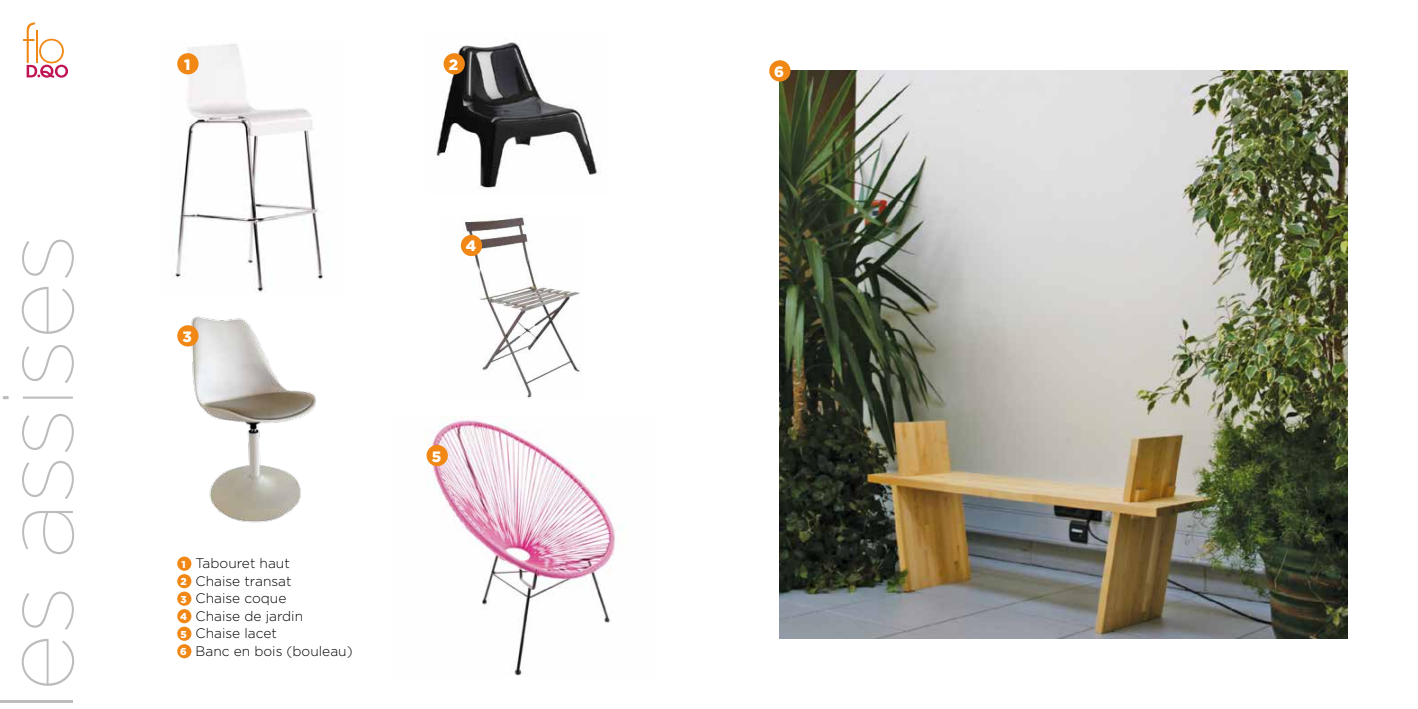
<style>
.page{position:relative;width:1418px;height:709px;background:#fff}
.page>*{position:absolute;margin:0;border:0;box-sizing:border-box;transform-origin:0 0}
.t1{font:100 100px "Gotham";letter-spacing:-.01em;color:#bcbcbc}
.t2{font:900 15px "Gotham";color:#fff}
.t3{font:300 13.75px/17.5px "Gotham";color:#000}
.s1{font-weight:900;font-size:10px;color:#fff}
</style>
<div class="page">
<svg style="left:23px;top:22px;width:45px;height:56px"></svg>
<img style="left:177px;top:316px;width:139px;height:207px">
<img style="left:460px;top:217px;width:120px;height:181px">
<img style="left:426px;top:417px;width:190px;height:259px">
<img style="left:434px;top:42px;width:167px;height:148px">
<img style="left:175px;top:44px;width:149px;height:249px">
<img style="left:780px;top:71px;width:566px;height:567px">
<div style="left:177px;top:556px;width:14px;height:15px;background:#f18815;border-radius:50%"></div>
<div style="left:177px;top:574px;width:14px;height:14px;background:#f18815;border-radius:50%"></div>
<div style="left:177px;top:591px;width:14px;height:15px;background:#f18815;border-radius:50%"></div>
<div style="left:177px;top:609px;width:14px;height:14px;background:#f18815;border-radius:50%"></div>
<div style="left:177px;top:626px;width:14px;height:15px;background:#f18815;border-radius:50%"></div>
<div style="left:177px;top:644px;width:14px;height:14px;background:#f18815;border-radius:50%"></div>
<div style="left:177px;top:53px;width:21px;height:21px;background:#f18815;border-radius:50%"></div>
<div style="left:443px;top:53px;width:22px;height:21px;background:#f18815;border-radius:50%"></div>
<div style="left:177px;top:325px;width:21px;height:21px;background:#f18815;border-radius:50%"></div>
<div style="left:461px;top:235px;width:21px;height:21px;background:#f18815;border-radius:50%"></div>
<div style="left:426px;top:445px;width:22px;height:21px;background:#f18815;border-radius:50%"></div>
<div style="left:769px;top:60px;width:21px;height:21px;background:#f18815;border-radius:50%"></div>
<h1 class="t1" style="left:-24px;top:712px;width:481px;rotate:-90deg">les assises</h1>
<p class="t2" style="left:184px;top:54px;width:8px">1</p>
<p class="t2" style="left:449px;top:54px;width:11px">2</p>
<p class="t2" style="left:183px;top:326px;width:11px">3</p>
<p class="t3" style="left:180px;top:554px;width:174px"><span class="s1">1</span> Tabouret haut<br><span class="s1">2</span> Chaise transat<br><span class="s1">3</span> Chaise coque<br><span class="s1">4</span> Chaise de jardin<br><span class="s1">5</span> Chaise lacet<br><span class="s1">6</span> Banc en bois (bouleau)</p>
<p class="t2" style="left:465px;top:236px;width:12px">4</p>
<p class="t2" style="left:432px;top:446px;width:11px">5</p>
<p class="t2" style="left:774px;top:61px;width:11px">6</p>
</div>
